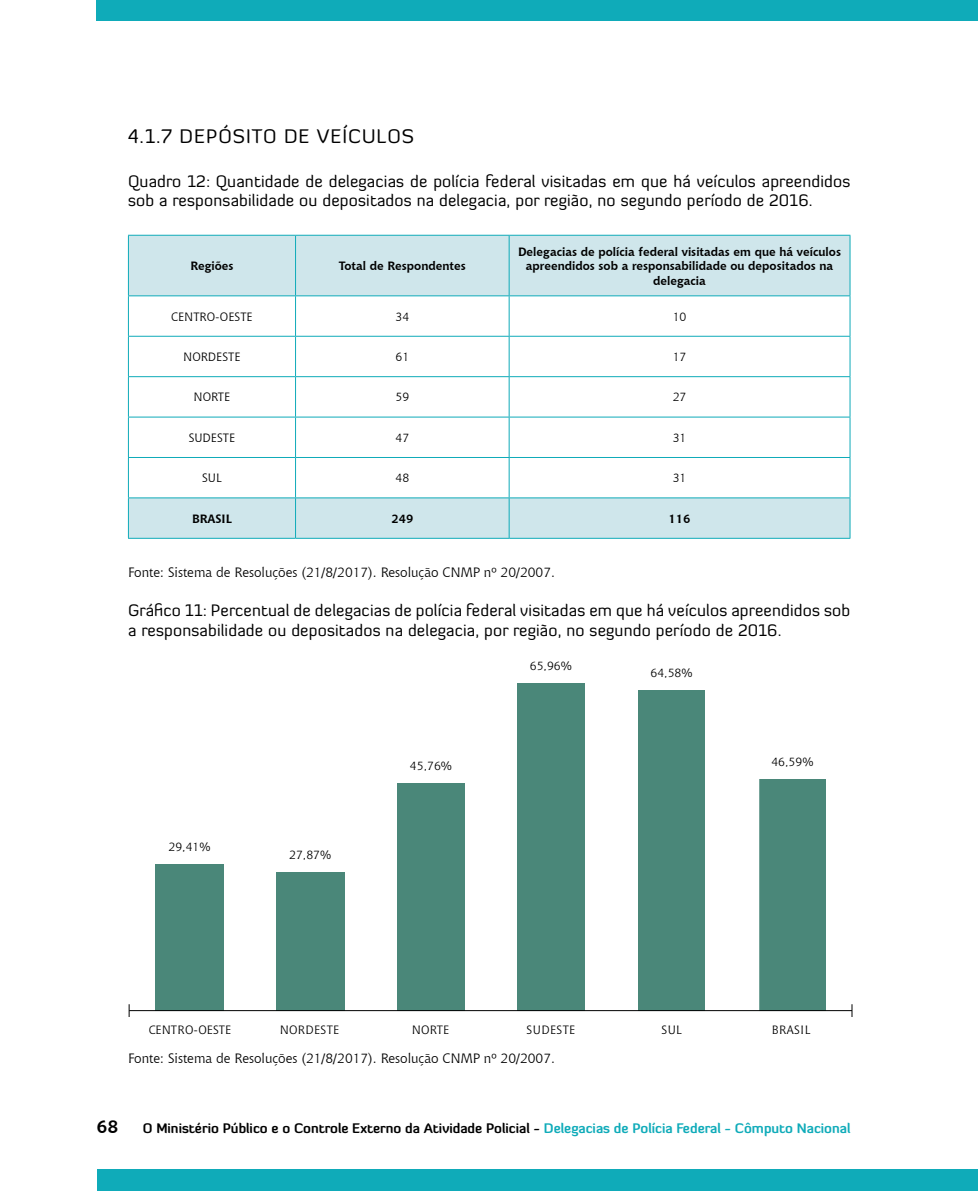
<style>
.page{position:relative;width:978px;height:1191px;background:#fff}
.page>*{position:absolute;margin:0;border:0;box-sizing:border-box;transform-origin:0 0}
.t1{font:19.5px "Diavlo";letter-spacing:.05em;color:#000}
.t2{font:700 18px "Chianti BT";color:#000}
.t3{font:16.5px/19.8px "Diavlo";letter-spacing:.01em;color:#000}
.t4{font:13.5px "Chianti BT";color:#000}
.t5{font:700 13.5px "Diavlo";color:#000}
.t6{font:700 12px/14.4px "Chianti BT";color:#000;text-align:center}
.t7{font:12px "Chianti BT";color:#000}
.t8{font:12px "Chianti BT";letter-spacing:.02em;color:#000}
.t9{font:12px "Chianti BT";letter-spacing:.035em;color:#000}
.s1{color:#0fabb9}
</style>
<div class="page">
<div style="left:97px;top:1169px;width:881px;height:22px;background:#0fabb9"></div>
<div style="left:97px;top:0;width:881px;height:21px;background:#0fabb9"></div>
<svg style="left:129px;top:236px;width:721px;height:302px"></svg>
<hr style="left:128px;top:235px;width:168px;height:1px;background:#0fabb9">
<hr style="left:128px;top:236px;width:1px;height:59px;background:#0fabb9">
<hr style="left:296px;top:235px;width:213px;height:1px;background:#0fabb9">
<hr style="left:295px;top:236px;width:1px;height:59px;background:#0fabb9">
<hr style="left:509px;top:235px;width:341px;height:1px;background:#0fabb9">
<hr style="left:509px;top:236px;width:1px;height:59px;background:#0fabb9">
<hr style="left:850px;top:236px;width:1px;height:59px;background:#0fabb9">
<hr style="left:128px;top:295px;width:168px;height:1px;background:#0fabb9">
<hr style="left:128px;top:296px;width:1px;height:40px;background:#0fabb9">
<hr style="left:296px;top:295px;width:213px;height:1px;background:#0fabb9">
<hr style="left:295px;top:296px;width:1px;height:40px;background:#0fabb9">
<hr style="left:509px;top:295px;width:341px;height:1px;background:#0fabb9">
<hr style="left:509px;top:296px;width:1px;height:40px;background:#0fabb9">
<hr style="left:850px;top:296px;width:1px;height:40px;background:#0fabb9">
<hr style="left:128px;top:336px;width:168px;height:1px;background:#0fabb9">
<hr style="left:128px;top:337px;width:1px;height:39px;background:#0fabb9">
<hr style="left:296px;top:336px;width:213px;height:1px;background:#0fabb9">
<hr style="left:295px;top:337px;width:1px;height:39px;background:#0fabb9">
<hr style="left:509px;top:336px;width:341px;height:1px;background:#0fabb9">
<hr style="left:509px;top:337px;width:1px;height:39px;background:#0fabb9">
<hr style="left:850px;top:337px;width:1px;height:39px;background:#0fabb9">
<hr style="left:128px;top:376px;width:168px;height:1px;background:#0fabb9">
<hr style="left:128px;top:377px;width:1px;height:40px;background:#0fabb9">
<hr style="left:296px;top:376px;width:213px;height:1px;background:#0fabb9">
<hr style="left:295px;top:377px;width:1px;height:40px;background:#0fabb9">
<hr style="left:509px;top:376px;width:341px;height:1px;background:#0fabb9">
<hr style="left:509px;top:377px;width:1px;height:40px;background:#0fabb9">
<hr style="left:850px;top:377px;width:1px;height:40px;background:#0fabb9">
<hr style="left:128px;top:417px;width:168px;height:1px;background:#0fabb9">
<hr style="left:128px;top:417px;width:1px;height:40px;background:#0fabb9">
<hr style="left:296px;top:417px;width:213px;height:1px;background:#0fabb9">
<hr style="left:295px;top:417px;width:1px;height:40px;background:#0fabb9">
<hr style="left:509px;top:417px;width:341px;height:1px;background:#0fabb9">
<hr style="left:509px;top:417px;width:1px;height:40px;background:#0fabb9">
<hr style="left:850px;top:417px;width:1px;height:40px;background:#0fabb9">
<hr style="left:128px;top:457px;width:168px;height:1px;background:#0fabb9">
<hr style="left:128px;top:458px;width:1px;height:39px;background:#0fabb9">
<hr style="left:296px;top:457px;width:213px;height:1px;background:#0fabb9">
<hr style="left:295px;top:458px;width:1px;height:39px;background:#0fabb9">
<hr style="left:509px;top:457px;width:341px;height:1px;background:#0fabb9">
<hr style="left:509px;top:458px;width:1px;height:39px;background:#0fabb9">
<hr style="left:850px;top:458px;width:1px;height:39px;background:#0fabb9">
<hr style="left:128px;top:497px;width:168px;height:1px;background:#0fabb9">
<hr style="left:128px;top:498px;width:1px;height:40px;background:#0fabb9">
<hr style="left:296px;top:497px;width:213px;height:1px;background:#0fabb9">
<hr style="left:295px;top:498px;width:1px;height:40px;background:#0fabb9">
<hr style="left:509px;top:497px;width:341px;height:1px;background:#0fabb9">
<hr style="left:509px;top:498px;width:1px;height:40px;background:#0fabb9">
<hr style="left:850px;top:498px;width:1px;height:40px;background:#0fabb9">
<hr style="left:128px;top:538px;width:168px;height:1px;background:#0fabb9">
<hr style="left:296px;top:538px;width:213px;height:1px;background:#0fabb9">
<hr style="left:509px;top:538px;width:341px;height:1px;background:#0fabb9">
<div style="left:759px;top:779px;width:66px;height:231px;background:#4a8779"></div>
<div style="left:638px;top:690px;width:67px;height:320px;background:#4a8779"></div>
<div style="left:518px;top:684px;width:66px;height:326px;background:#4a8779"></div>
<div style="left:397px;top:783px;width:68px;height:227px;background:#4a8779"></div>
<div style="left:276px;top:872px;width:68px;height:138px;background:#4a8779"></div>
<div style="left:156px;top:864px;width:67px;height:146px;background:#4a8779"></div>
<svg style="left:129px;top:1004px;width:1px;height:13px"></svg>
<svg style="left:852px;top:1004px;width:1px;height:13px"></svg>
<hr style="left:129px;top:1010px;width:723px;height:1px;background:#000">
<p class="t1" style="left:128px;top:124px;width:288px">4.1.7 DEPÓSITO DE VEÍCULOS</p>
<p class="t3" style="left:128px;top:171px;width:724px">Quadro 12: Quantidade de delegacias de polícia federal visitadas em que há veículos apreendidos sob a responsabilidade ou depositados na delegacia, por região, no segundo período de 2016.</p>
<p class="t6" style="left:190px;top:258px;width:45px">Regiões</p>
<p class="t6" style="left:339px;top:258px;width:129px">Total de Respondentes</p>
<p class="t6" style="left:518px;top:244px;width:324px">Delegacias de polícia federal visitadas em que há veículos apreendidos sob a responsabilidade ou depositados na delegacia</p>
<p class="t7" style="left:171px;top:308px;width:83px">CENTRO-OESTE</p>
<p class="t7" style="left:395px;top:308px;width:15px">34</p>
<p class="t7" style="left:673px;top:308px;width:15px">10</p>
<p class="t7" style="left:183px;top:349px;width:59px">NORDESTE</p>
<p class="t7" style="left:395px;top:349px;width:15px">61</p>
<p class="t7" style="left:673px;top:349px;width:15px">17</p>
<p class="t7" style="left:194px;top:389px;width:38px">NORTE</p>
<p class="t7" style="left:395px;top:389px;width:15px">59</p>
<p class="t7" style="left:673px;top:389px;width:15px">27</p>
<p class="t7" style="left:189px;top:429px;width:48px">SUDESTE</p>
<p class="t7" style="left:395px;top:429px;width:15px">47</p>
<p class="t7" style="left:673px;top:429px;width:15px">31</p>
<p class="t7" style="left:202px;top:470px;width:21px">SUL</p>
<p class="t7" style="left:395px;top:470px;width:15px">48</p>
<p class="t7" style="left:673px;top:470px;width:15px">31</p>
<p class="t6" style="left:192px;top:510px;width:41px">BRASIL</p>
<p class="t6" style="left:391px;top:510px;width:23px">249</p>
<p class="t6" style="left:669px;top:510px;width:23px">116</p>
<p class="t4" style="left:128px;top:563px;width:428px">Fonte: Sistema de Resoluções (21/8/2017). Resolução CNMP nº 20/2007.</p>
<p class="t3" style="left:128px;top:600px;width:724px">Gráfico 11: Percentual de delegacias de polícia federal visitadas em que há veículos apreendidos sob a responsabilidade ou depositados na delegacia, por região, no segundo período de 2016.</p>
<p class="t7" style="left:169px;top:842px;width:44px">29,41%</p>
<p class="t7" style="left:289px;top:850px;width:44px">27,87%</p>
<p class="t7" style="left:410px;top:761px;width:44px">45,76%</p>
<p class="t7" style="left:530px;top:661px;width:44px">65,96%</p>
<p class="t7" style="left:651px;top:668px;width:44px">64,58%</p>
<p class="t7" style="left:771px;top:757px;width:44px">46,59%</p>
<p class="t7" style="left:149px;top:1024px;width:84px">CENTRO-OESTE</p>
<p class="t8" style="left:280px;top:1024px;width:61px">NORDESTE</p>
<p class="t7" style="left:412px;top:1024px;width:39px">NORTE</p>
<p class="t9" style="left:526px;top:1024px;width:50px">SUDESTE</p>
<p class="t7" style="left:661px;top:1024px;width:22px">SUL</p>
<p class="t7" style="left:772px;top:1024px;width:40px">BRASIL</p>
<p class="t4" style="left:128px;top:1049px;width:428px">Fonte: Sistema de Resoluções (21/8/2017). Resolução CNMP nº 20/2007.</p>
<p class="t2" style="left:97px;top:1113px;width:23px">68</p>
<p class="t5" style="left:143px;top:1119px;width:709px">O Ministério Público e o Controle Externo da Atividade Policial - <span class="s1">Delegacias de Polícia Federal - Cômputo Nacional</span></p>
</div>
